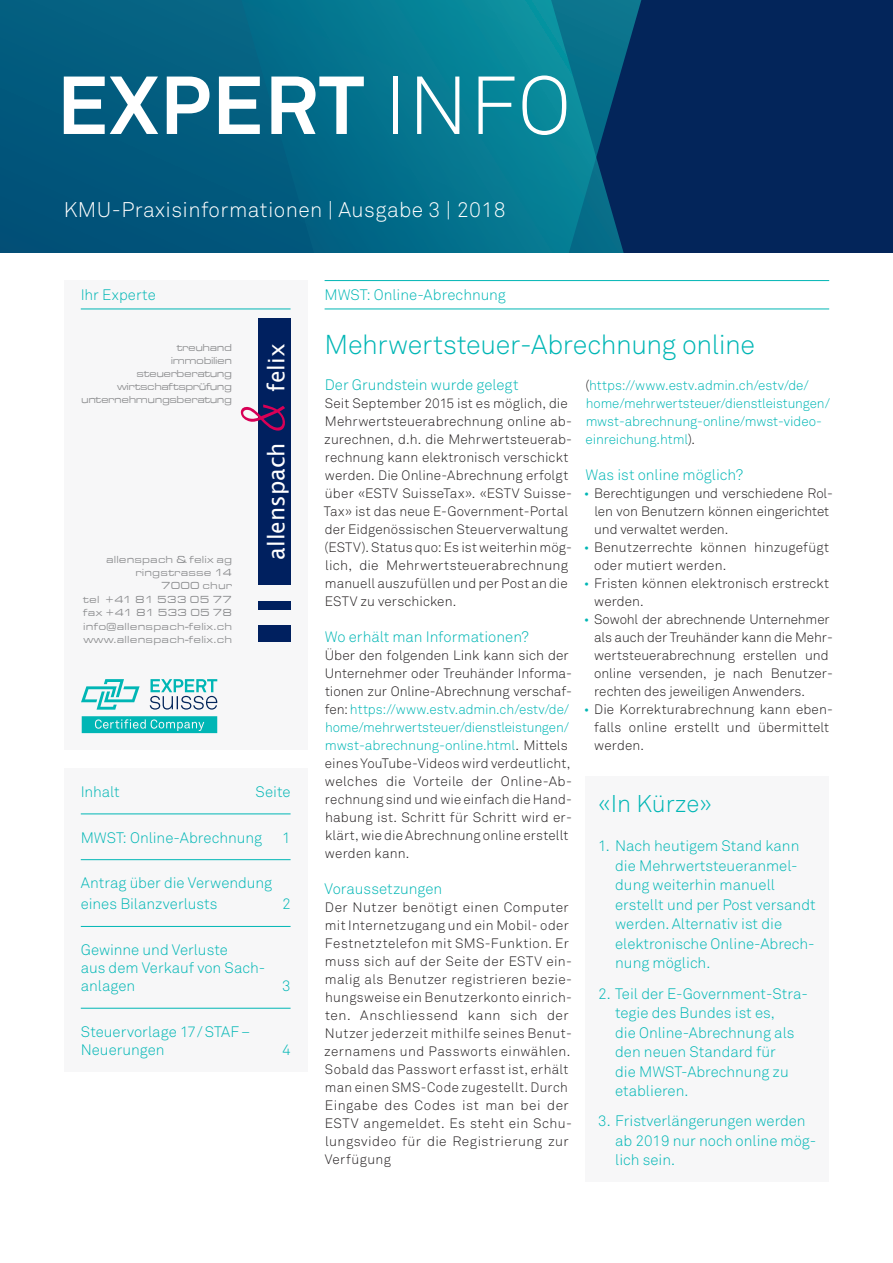
<style>
.page{position:relative;width:893px;height:1263px;background:#fff}
.page>*{position:absolute;margin:0;border:0;box-sizing:border-box;transform-origin:0 0}
.t1{font:700 81px "Akkurat Pro";letter-spacing:.02em;color:#fff}
.t2{font:italic 58.95px "Letter Gothic Std";color:#d80056}
.t3{font:27px "Akkurat Light Pro";letter-spacing:-.015em;color:#00b6b5}
.t4{font:24px "Akkurat Light Pro";color:#00b6b5}
.t5{font:22.8px "Lucida Sans";color:#fff}
.t6{font:21px "Akkurat Light Pro";letter-spacing:.02em;color:#fff}
.t7{font:15px/19.5px "Akkurat Light Pro";color:#00b6b5}
.t8{font:13.5px/18px "Akkurat Light Pro";letter-spacing:.01em;color:#231f20}
.t9{font:13.5px/18px "Akkurat Light Pro";letter-spacing:.03em;color:#231f20}
.t10{font:13.5px/18px "Akkurat Light Pro";letter-spacing:-.01em;color:#00b6b5}
.t11{font:10.5px/12.8px "Eurostile T Regu Exte";letter-spacing:.01em;color:#8a8b8d}
.t12{font:10.5px/12.8px "Eurostile T Regu Exte";letter-spacing:-.04em;color:#8a8b8d;text-align:right}
.s1{font-family:"Akkurat Light Pro";font-weight:400}
.s2{color:#00b6b5}
.s3{color:#231f20}
</style>
<div class="page">
<hr style="left:325px;top:280px;width:504px;height:1px;background:#00b6b5">
<hr style="left:325px;top:309px;width:504px;height:1px;background:#00b6b5">
<div style="left:585px;top:776px;width:244px;height:406px;background:#f7f7f8"></div>
<div style="left:64px;top:768px;width:244px;height:304px;background:#f7f7f8"></div>
<hr style="left:81px;top:813px;width:210px;height:1px;background:#00b6b5">
<hr style="left:81px;top:859px;width:210px;height:1px;background:#00b6b5">
<hr style="left:81px;top:926px;width:210px;height:1px;background:#00b6b5">
<hr style="left:81px;top:1008px;width:210px;height:1px;background:#00b6b5">
<svg style="left:0;top:0;width:225px;height:253px;background:#02597d"></svg>
<svg style="left:225px;top:0;width:668px;height:253px;background:#045278"></svg>
<div style="left:64px;top:280px;width:244px;height:470px;background:#f7f7f8"></div>
<hr style="left:81px;top:309px;width:210px;height:1px;background:#00b6b5">
<div style="left:258px;top:318px;width:33px;height:267px;background:#00205f"></div>
<div style="left:258px;top:601px;width:33px;height:8px;background:#00205f"></div>
<div style="left:258px;top:625px;width:33px;height:17px;background:#00205f"></div>
<svg style="left:150px;top:679px;width:67px;height:31px"></svg>
<svg style="left:81px;top:679px;width:59px;height:31px"></svg>
<svg style="left:82px;top:716px;width:135px;height:17px;background:#20bebd"></svg>
<h1 class="t1" style="left:57px;top:55px;width:515px">EXPERT <span class="s1">INFO</span></h1>
<h3 class="t6" style="left:64px;top:197px;width:443px">KMU-Praxisinformationen | Ausgabe 3 | 2018</h3>
<p class="t7" style="left:81px;top:285px;width:76px">Ihr Experte</p>
<p class="t12" style="left:81px;top:342px;width:152px">treuhand<br>immobilien steuerberatung wirtschaftsprüfung unternehmungsberatung</p>
<p class="t11" style="left:106px;top:553px;width:128px;text-align:right">allenspach &amp; felix ag ringstrasse 14<br>7000 chur</p>
<p class="t11" style="left:83px;top:593px;width:150px">tel +41 81 533 05 77 fax +41 81 533 05 78</p>
<p class="t11" style="left:83px;top:620px;width:150px">info@allenspach-felix.ch www.allenspach-felix.ch</p>
<h3 class="t5" style="left:263px;top:392px;width:50px;rotate:-90deg">felix</h3>
<h2 class="t2" style="left:229px;top:437px;width:37px;rotate:-90deg">&amp;</h2>
<h3 class="t5" style="left:263px;top:560px;width:119px;rotate:-90deg">allenspach</h3>
<p class="t7" style="left:81px;top:782px;width:41px">Inhalt</p>
<p class="t7" style="left:256px;top:782px;width:36px">Seite</p>
<p class="t7" style="left:81px;top:828px;width:183px">MWST: Online-Abrechnung</p>
<p class="t7" style="left:282px;top:828px;width:10px">1</p>
<p class="t7" style="left:81px;top:873px;width:193px;line-height:21px">Antrag über die Verwendung eines Bilanzverlusts</p>
<p class="t7" style="left:282px;top:895px;width:10px">2</p>
<p class="t7" style="left:81px;top:941px;width:186px;line-height:18px">Gewinne und Verluste<br>aus dem Verkauf von Sach&shy;anlagen</p>
<p class="t7" style="left:81px;top:1023px;width:171px;line-height:18px">Steuervorlage 17/STAF–<br>Neuerungen</p>
<p class="t7" style="left:282px;top:976px;width:10px">3</p>
<p class="t7" style="left:282px;top:1040px;width:10px">4</p>
<p class="t7" style="left:325px;top:285px;width:183px">MWST: Online-Abrechnung</p>
<h3 class="t3" style="left:325px;top:329px;width:432px">Mehrwertsteuer-Abrechnung online</h3>
<p class="t7" style="left:325px;top:375px;width:195px">Der Grundstein wurde gelegt</p>
<p class="t8" style="left:324px;top:395px;width:250px">Seit September 2015 ist es möglich, die Mehrwertsteuerabrechnung online ab&shy;zurechnen, d.h. die Mehrwertsteuerab&shy;rechnung kann elektronisch verschickt werden. Die Online-Abrechnung erfolgt über «ESTV SuisseTax». «ESTV Suisse-Tax» ist das neue E-Government-Portal der Eidgenössischen Steuerverwaltung (ESTV). Status quo: Es ist weiterhin mög&shy;lich, die Mehrwertsteuerabrechnung manuell auszufüllen und per Post an die ESTV zu verschicken.</p>
<p class="t7" style="left:325px;top:627px;width:206px">Wo erhält man Informationen?</p>
<p class="t8" style="left:325px;top:647px;width:249px">Über den folgenden Link kann sich der Unternehmer oder Treuhänder Informa&shy;tionen zur Online-Abrechnung verschaf&shy;fen: <span class="s2">https://www.estv.admin.ch/estv/de/ home/mehrwertsteuer/dienstleistungen/ mwst-abrechnung-online.html</span>. Mittels eines YouTube-Videos wird verdeutlicht, welches die Vorteile der Online-Ab&shy;rechnung sind und wie einfach die Hand&shy;habung ist. Schritt für Schritt wird er&shy;klärt, wie die Abrechnung online erstellt werden kann.</p>
<p class="t7" style="left:325px;top:879px;width:119px">Voraussetzungen</p>
<p class="t9" style="left:324px;top:899px;width:249px">Der Nutzer benötigt einen Computer mit Internetzugang und ein Mobil- oder Festnetztelefon mit SMS-Funktion. Er muss sich auf der Seite der ESTV ein&shy;malig als Benutzer registrieren bezie&shy;hungsweise ein Benutzerkonto einrich&shy;ten. Anschliessend kann sich der Nutzer jederzeit mithilfe seines Benut&shy;zernamens und Passworts einwählen.<br>Sobald das Passwort erfasst ist, erhält man einen SMS-Code zugestellt. Durch Eingabe des Codes ist man bei der ESTV angemeldet. Es steht ein Schu&shy;lungsvideo für die Registrierung zur Verfügung</p>
<p class="t10" style="left:585px;top:377px;width:246px"><span class="s3">(</span>https://www.estv.admin.ch/estv/de/ home/mehrwertsteuer/dienstleistungen/ mwst-abrechnung-online/mwst-video&shy;einreichung.html<span class="s3">).</span></p>
<p class="t7" style="left:586px;top:465px;width:159px">Was ist online möglich?</p>
<p class="t8" style="left:594px;top:485px;width:240px;text-indent:-11px"><span class="s2">•</span> Berechtigungen und verschiedene Rol&shy;len von Benutzern können eingerichtet und verwaltet werden.</p>
<p class="t8" style="left:594px;top:539px;width:237px;text-indent:-10px"><span class="s2">•</span> Benutzerrechte können hinzugefügt oder mutiert werden.</p>
<p class="t8" style="left:594px;top:575px;width:236px;text-indent:-11px"><span class="s2">•</span> Fristen können elektronisch erstreckt werden.</p>
<p class="t8" style="left:594px;top:611px;width:240px;text-indent:-10px"><span class="s2">•</span> Sowohl der abrechnende Unternehmer als auch der Treuhänder kann die Mehr&shy;wertsteuerabrechnung erstellen und online versenden, je nach Benutzer&shy;rechten des jeweiligen Anwenders.</p>
<p class="t8" style="left:594px;top:701px;width:240px;text-indent:-11px"><span class="s2">•</span> Die Korrekturabrechnung kann eben&shy;falls online erstellt und übermittelt werden.</p>
<h3 class="t4" style="left:598px;top:790px;width:115px">«In Kürze»</h3>
<p class="t7" style="left:615px;top:837px;width:202px;text-indent:-17px">1. Nach heutigem Stand kann die Mehrwertsteueranmel&shy;dung weiterhin manuell erstellt und per Post versandt werden. Alternativ ist die elektronische Online-Abrech&shy;nung möglich.</p>
<p class="t7" style="left:615px;top:984px;width:194px;text-indent:-17px">2. Teil der E-Government-Stra&shy;tegie des Bundes ist es,<br>die Online-Abrechnung als den neuen Standard für<br>die MWST-Abrechnung zu etablieren.</p>
<p class="t7" style="left:615px;top:1111px;width:203px;text-indent:-17px">3. Fristverlängerungen werden ab 2019 nur noch online mög&shy;lich sein.</p>
</div>
